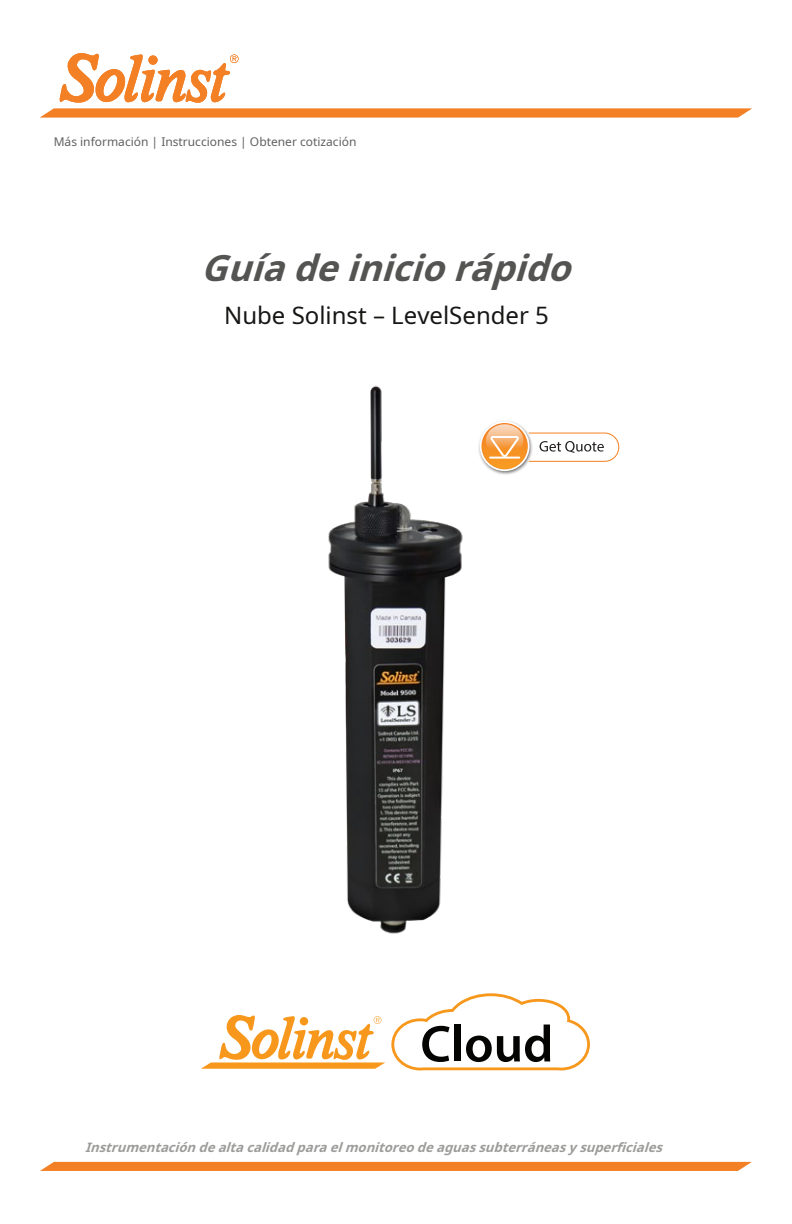
<style>
.page{position:relative;width:792px;height:1224px;background:#fff}
.page>*{position:absolute;margin:0;border:0;box-sizing:border-box;transform-origin:0 0}
.t1{font:italic 700 36px "Noto Sans";color:#545453}
.t2{font:24px "Noto Sans";color:#171615}
.t3{font:italic 700 13px "Noto Sans";color:#9c9c9b}
.t4{font:12px "Noto Sans";color:#616060}
</style>
<div class="page">
<svg style="left:40px;top:108px;width:712px;height:10px;background:#f48c3a"></svg>
<svg style="left:40px;top:1162px;width:712px;height:9px;background:#f4832b"></svg>
<svg style="left:60px;top:53px;width:179px;height:49px"></svg>
<svg style="left:201px;top:993px;width:389px;height:78px"></svg>
<img style="left:328px;top:385px;width:135px;height:549px">
<img style="left:478px;top:441px;width:41px;height:34px">
<svg style="left:480px;top:421px;width:139px;height:50px"></svg>
<p class="t4" style="left:54px;top:133px;width:304px">Más información | Instrucciones | Obtener cotización</p>
<h1 class="t1" style="left:201px;top:242px;width:385px">Guíadeiniciorápido</h1>
<h2 class="t2" style="left:224px;top:298px;width:326px">Nube Solinst – LevelSender 5</h2>
<p class="t3" style="left:85px;top:1138px;width:583px">Instrumentacióndealtacalidadparaelmonitoreodeaguassubterráneasysuperficiales</p>
</div>
